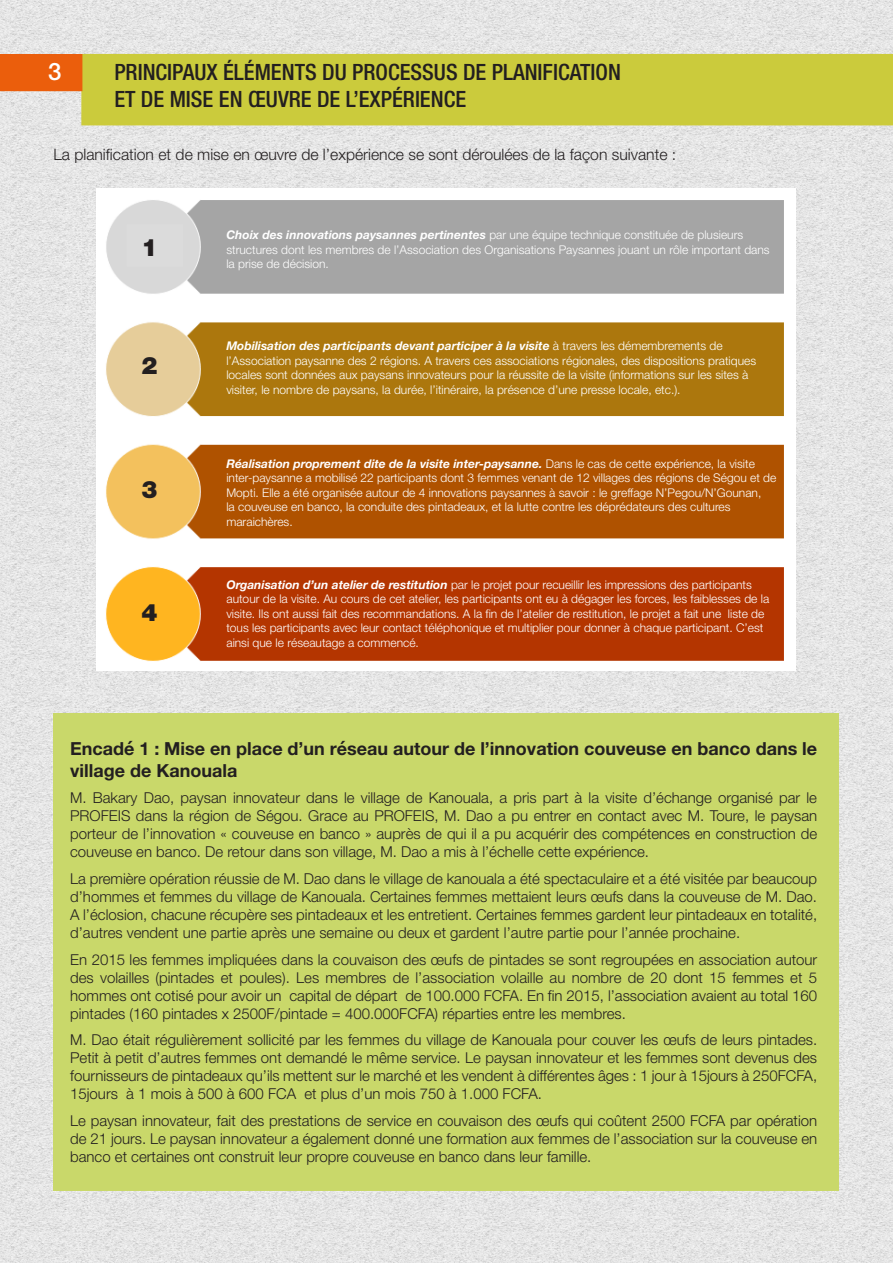
<style>
.page{position:relative;width:893px;height:1263px;background:#fff}
.page>*{position:absolute;margin:0;border:0;box-sizing:border-box;transform-origin:0 0}
.t1{font:900 24px "Helvetica Neue";color:#231f20}
.t2{font:500 24px "Helvetica Neue";color:#fff}
.t3{font:500 condensed 22.5px/27px "Helvetica Neue LT";color:#231f20}
.t4{font:700 18px/21.6px "Helvetica Neue";color:#231f20}
.t5{font:300 15.75px "Helvetica Neue";color:#231f20}
.t6{font:300 15px/18px "Helvetica Neue";color:#231f20;text-align:justify}
.t7{font:300 12px/14.4px "Helvetica Neue";color:#fff}
.s1{font-weight:700;font-style:italic}
</style>
<div class="page">
<img style="left:0;top:0;width:893px;height:1263px">
<div style="left:82px;top:55px;width:810px;height:70px;background:#cbcb3c"></div>
<div style="left:81px;top:54px;width:812px;height:71px;border:2px solid #cccb3b"></div>
<div style="left:0;top:54px;width:82px;height:37px;background:#eb5e0c"></div>
<div style="left:53px;top:713px;width:786px;height:478px;background:#c9d86a"></div>
<img style="left:97px;top:189px;width:698px;height:481px">
<div style="left:215px;top:218px;width:561px;height:58px;background:#a5a5a5"></div>
<div style="left:210px;top:339px;width:566px;height:66px;background:#ac770d"></div>
<div style="left:215px;top:456px;width:566px;height:73px;background:#af5200"></div>
<div style="left:215px;top:577px;width:566px;height:71px;background:#b43500"></div>
<p class="t2" style="left:48px;top:52px;width:15px">3</p>
<p class="t3" style="left:114px;top:58px;width:508px">PRINCIPAUX ÉLÉMENTS DU PROCESSUS DE PLANIFICATION<br>ET DE MISE EN ŒUVRE DE L’EXPÉRIENCE</p>
<p class="t5" style="left:53px;top:141px;width:624px">La planification et de mise en œuvre de l’expérience se sont déroulées de la façon suivante :</p>
<p class="t1" style="left:141px;top:233px;width:18px">1</p>
<p class="t1" style="left:141px;top:351px;width:18px">2</p>
<p class="t1" style="left:141px;top:475px;width:18px">3</p>
<p class="t1" style="left:141px;top:598px;width:18px">4</p>
<p class="t7" style="left:226px;top:227px;width:545px"><span class="s1">Choix des innovations paysannes pertinentes</span> par une équipe technique constituée de plusieurs structures dont les membres de l’Association des Organisations Paysannes jouant un rôle important dans la prise de décision.</p>
<p class="t7" style="left:226px;top:338px;width:531px"><span class="s1">Mobilisation des participants devant participer à la visite</span> à travers les démembrements de l’Association paysanne des 2 régions. A travers ces associations régionales, des dispositions pratiques locales sont données aux paysans innovateurs pour la réussite de la visite (informations sur les sites à visiter, le nombre de paysans, la durée, l’itinéraire, la présence d’une presse locale, etc.).</p>
<p class="t7" style="left:226px;top:456px;width:551px"><span class="s1">Réalisation proprement dite de la visite inter-paysanne.</span> Dans le cas de cette expérience, la visite inter-paysanne a mobilisé 22 participants dont 3 femmes venant de 12 villages des régions de Ségou et de Mopti. Elle a été organisée autour de 4 innovations paysannes à savoir : le greffage N’Pegou/N’Gounan,<br>la couveuse en banco, la conduite des pintadeaux, et la lutte contre les déprédateurs des cultures maraichères.</p>
<p class="t7" style="left:226px;top:577px;width:544px"><span class="s1">Organisation d’un atelier de restitution</span> par le projet pour recueillir les impressions des participants autour de la visite. Au cours de cet atelier, les participants ont eu à dégager les forces, les faiblesses de la visite. Ils ont aussi fait des recommandations. A la fin de l’atelier de restitution, le projet a fait une liste de tous les participants avec leur contact téléphonique et multiplier pour donner à chaque participant. C’est ainsi que le réseautage a commencé.</p>
<p class="t4" style="left:70px;top:739px;width:749px">Encadé 1 : Mise en place d’un réseau autour de l’innovation couveuse en banco dans le village de Kanouala</p>
<p class="t6" style="left:70px;top:788px;width:748px">M. Bakary Dao, paysan innovateur dans le village de Kanouala, a pris part à la visite d’échange organisé par le PROFEIS dans la région de Ségou. Grace au PROFEIS, M. Dao a pu entrer en contact avec M. Toure, le paysan porteur de l’innovation « couveuse en banco » auprès de qui il a pu acquérir des compétences en construction de couveuse en banco. De retour dans son village, M. Dao a mis à l’échelle cette expérience.</p>
<p class="t6" style="left:70px;top:868px;width:748px">La première opération réussie de M. Dao dans le village de kanouala a été spectaculaire et a été visitée par beaucoup d’hommes et femmes du village de Kanouala. Certaines femmes mettaient leurs œufs dans la couveuse de M. Dao.<br>A l’éclosion, chacune récupère ses pintadeaux et les entretient. Certaines femmes gardent leur pintadeaux en totalité, d’autres vendent une partie après une semaine ou deux et gardent l’autre partie pour l’année prochaine.</p>
<p class="t6" style="left:70px;top:949px;width:749px">En 2015 les femmes impliquées dans la couvaison des œufs de pintades se sont regroupées en association autour des volailles (pintades et poules). Les membres de l’association volaille au nombre de 20 dont 15 femmes et 5 hommes ont cotisé pour avoir un capital de départ de 100.000 FCFA. En fin 2015, l’association avaient au total 160 pintades (160 pintades x 2500F/pintade = 400.000FCFA) réparties entre les membres.</p>
<p class="t6" style="left:70px;top:1029px;width:749px">M. Dao était régulièrement sollicité par les femmes du village de Kanouala pour couver les œufs de leurs pintades.<br>Petit à petit d’autres femmes ont demandé le même service. Le paysan innovateur et les femmes sont devenus des fournisseurs de pintadeaux qu’ils mettent sur le marché et les vendent à différentes âges : 1 jour à 15jours à 250FCFA, 15jours à 1 mois à 500 à 600 FCA et plus d’un mois 750 à 1.000 FCFA.</p>
<p class="t6" style="left:70px;top:1110px;width:749px">Le paysan innovateur, fait des prestations de service en couvaison des œufs qui coûtent 2500 FCFA par opération de 21 jours. Le paysan innovateur a également donné une formation aux femmes de l’association sur la couveuse en banco et certaines ont construit leur propre couveuse en banco dans leur famille.</p>
</div>
